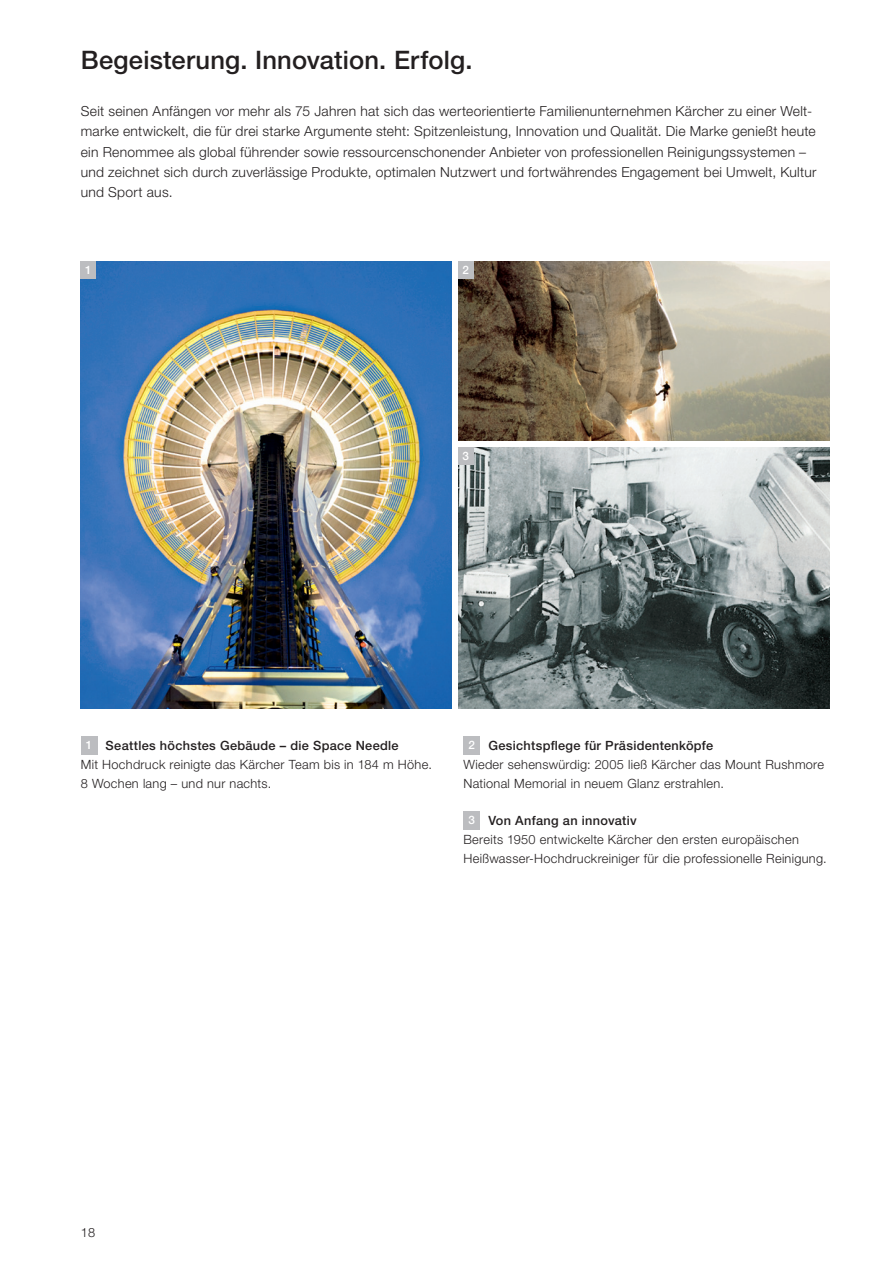
<style>
.page{position:relative;width:893px;height:1263px;background:#fff}
.page>*{position:absolute;margin:0;border:0;box-sizing:border-box;transform-origin:0 0}
.t1{font:500 25.5px "Helvetica Neue LT Pro";letter-spacing:.01em;color:#231f20}
.t2{font:300 13.8px/20.2px "Helvetica Neue LT Pro";letter-spacing:.02em;color:#231f20}
.t3{font:300 12.75px/18.8px "Helvetica Neue LT Pro";letter-spacing:.025em;color:#231f20}
.t4{font:500 11.7px "Helvetica Neue LT Pro";color:#fff}
.s1{font-weight:500;font-size:11.7px;color:#fff}
.s2{font-weight:500}
</style>
<div class="page">
<img style="left:458px;top:261px;width:371px;height:180px">
<img style="left:81px;top:261px;width:371px;height:448px">
<img style="left:458px;top:447px;width:371px;height:262px">
<div style="left:458px;top:261px;width:15px;height:18px;background:#bcbdc0"></div>
<div style="left:81px;top:261px;width:15px;height:18px;background:#bcbdc0"></div>
<div style="left:458px;top:447px;width:15px;height:17px;background:#bcbdc0"></div>
<div style="left:81px;top:736px;width:16px;height:19px;background:#bcbdc0"></div>
<div style="left:463px;top:736px;width:17px;height:19px;background:#bcbdc0"></div>
<div style="left:463px;top:811px;width:17px;height:19px;background:#bcbdc0"></div>
<h1 class="t1" style="left:81px;top:45px;width:393px">Begeisterung. Innovation. Erfolg.</h1>
<p class="t2" style="left:81px;top:101px;width:737px">Seit seinen Anfängen vor mehr als 75 Jahren hat sich das werteorientierte Familienunternehmen Kärcher zu einer Welt&shy;marke entwickelt, die für drei starke Argumente steht: Spitzenleistung, Innovation und Qualität. Die Marke genießt heute ein Renommee als global führender sowie ressourcenschonender Anbieter von professionellen Reinigungssystemen – und zeichnet sich durch zuverlässige Produkte, optimalen Nutzwert und fortwährendes Engagement bei Umwelt, Kultur und Sport aus.</p>
<p class="t4" style="left:85px;top:263px;width:8px">1</p>
<p class="t4" style="left:463px;top:263px;width:8px">2</p>
<p class="t4" style="left:463px;top:448px;width:8px">3</p>
<p class="t3" style="left:81px;top:736px;width:353px;text-indent:5px"><span class="s1">1</span> <span class="s2">Seattles höchstes Gebäude – die Space Needle<br></span>Mit Hochdruck reinigte das Kärcher Team bis in 184 m Höhe.<br>8 Wochen lang – und nur nachts.</p>
<p class="t3" style="left:463px;top:736px;width:362px;text-indent:5px"><span class="s1">2</span> <span class="s2">Gesichtspflege für Präsidentenköpfe<br></span>Wieder sehenswürdig: 2005 ließ Kärcher das Mount Rushmore<br>National Memorial in neuem Glanz erstrahlen.</p>
<p class="t3" style="left:463px;top:811px;width:365px;text-indent:5px"><span class="s1">3</span> <span class="s2">Von Anfang an innovativ<br></span>Bereits 1950 entwickelte Kärcher den ersten europäischen<br>Heißwasser-Hochdruckreiniger für die professionelle Reinigung.</p>
<p class="t3" style="left:81px;top:1223px;width:16px">18</p>
</div>
